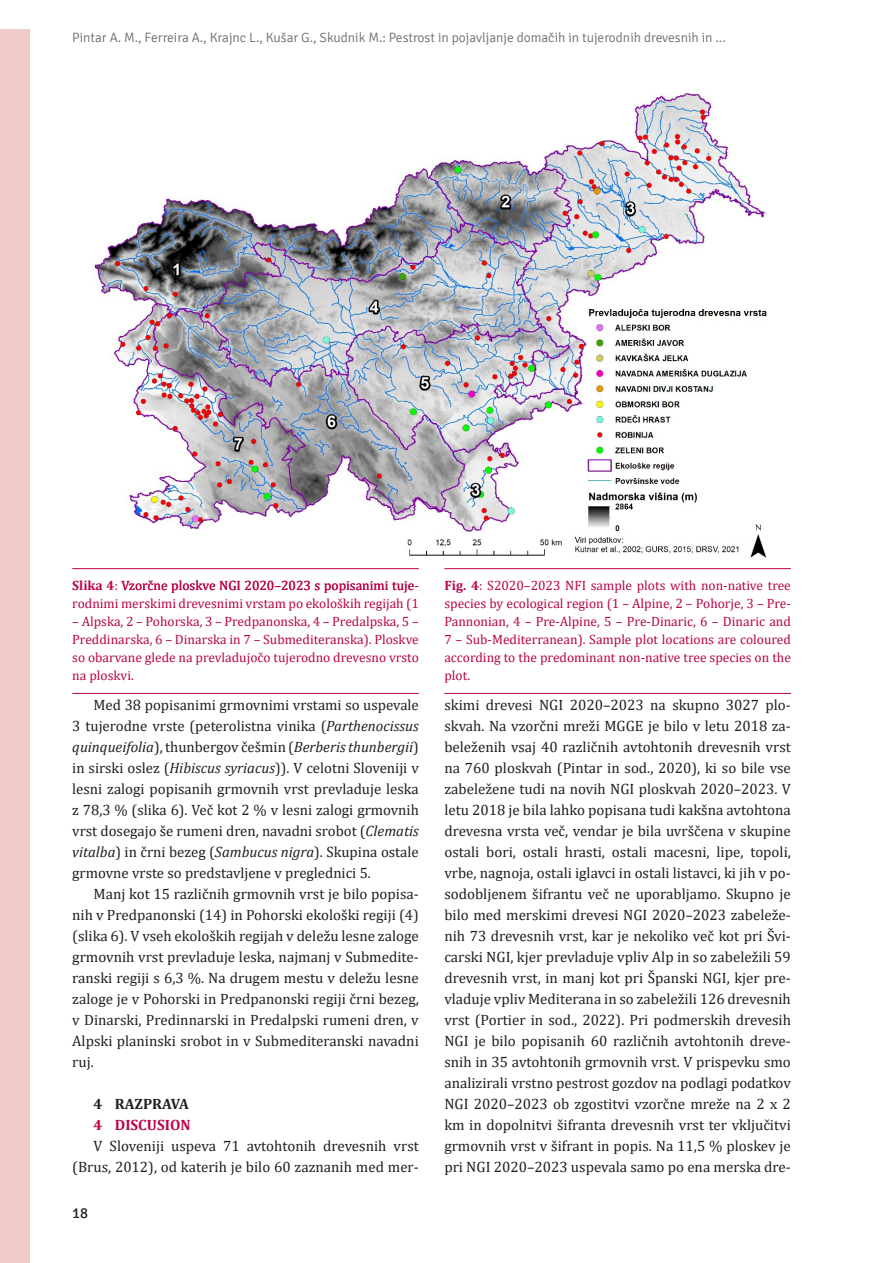
<style>
.page{position:relative;width:893px;height:1263px;background:#fff}
.page>*{position:absolute;margin:0;border:0;box-sizing:border-box;transform-origin:0 0}
._20Tekst{font:15px/21px "Cambria";color:#231f20;text-align:justify}
._10Naslov1_e{font:700 15px "Cambria";color:#ba0549}
._10Naslov1{font:700 15px "Cambria";color:#231f20}
.t1{font:15px "Signika";color:#231f20}
._30Slika{font:13.5px/18px "Cambria";color:#ba0549;text-align:justify}
.t2{font:300 13.5px "Signika";color:#6c6d70}
.s1{font-weight:700}
.s2{font-style:italic}
</style>
<div class="page">
<div style="left:0;top:30px;width:30px;height:1233px;background:#efcbca"></div>
<hr style="left:72px;top:568px;width:347px;height:1px;background:#ba0549">
<hr style="left:72px;top:693px;width:347px;height:1px;background:#ba0549">
<hr style="left:444px;top:568px;width:347px;height:1px;background:#ba0549">
<hr style="left:444px;top:693px;width:347px;height:1px;background:#ba0549">
<img style="left:94px;top:93px;width:673px;height:465px">
<p class="t2" style="left:72px;top:31px;width:655px">Pintar A. M., Ferreira A., Krajnc L., Kušar G., Skudnik M.: Pestrost in pojavljanje domačih in tujerodnih drevesnih in ...</p>
<p class="_30Slika" style="left:72px;top:577px;width:348px"><span class="s1">Slika 4</span>: Vzorčne ploskve NGI 2020–2023 s popisanimi tuje&shy;rodnimi merskimi drevesnimi vrstam po ekoloških regijah (1</p>
<p class="_30Slika" style="left:72px;top:613px;width:348px">– Alpska, 2 – Pohorska, 3 – Predpanonska, 4 – Predalpska, 5 – Preddinarska, 6 – Dinarska in 7 – Submediteranska). Ploskve so obarvane glede na prevladujočo tujerodno drevesno vrsto na ploskvi.</p>
<p class="_20Tekst" style="left:72px;top:694px;width:348px;text-indent:21px">Med 38 popisanimi grmovnimi vrstami so uspevale 3 tujerodne vrste (peterolistna vinika (<span class="s2">Parthenocissus quinqueifolia</span>), thunbergov češmin (<span class="s2">Berberis thunbergii</span>) in sirski oslez (<span class="s2">Hibiscus syriacus</span>)). V celotni Sloveniji v lesni zalogi popisanih grmovnih vrst prevladuje leska z 78,3 % (slika 6). Več kot 2 % v lesni zalogi grmovnih vrst dosegajo še rumeni dren, navadni srobot (<span class="s2">Clematis vitalba</span>) in črni bezeg (<span class="s2">Sambucus nigra</span>). Skupina ostale grmovne vrste so predstavljene v preglednici 5.</p>
<p class="_20Tekst" style="left:72px;top:883px;width:348px;text-indent:21px">Manj kot 15 različnih grmovnih vrst je bilo popisa&shy;nih v Predpanonski (14) in Pohorski ekološki regiji (4) (slika 6). V vseh ekoloških regijah v deležu lesne zaloge grmovnih vrst prevladuje leska, najmanj v Submedite&shy;ranski regiji s 6,3 %. Na drugem mestu v deležu lesne zaloge je v Pohorski in Predpanonski regiji črni bezeg, v Dinarski, Predinnarski in Predalpski rumeni dren, v Alpski planinski srobot in v Submediteranski navadni ruj.</p>
<p class="_10Naslov1" style="left:94px;top:1093px;width:97px">4 RAZPRAVA</p>
<p class="_10Naslov1_e" style="left:94px;top:1114px;width:99px">4 DISCUSION</p>
<p class="_20Tekst" style="left:72px;top:1135px;width:348px;text-align:right">V Sloveniji uspeva 71 avtohtonih drevesnih vrst (Brus, 2012), od katerih je bilo 60 zaznanih med mer-</p>
<p class="t1" style="left:72px;top:1204px;width:17px">18</p>
<p class="_30Slika" style="left:444px;top:577px;width:348px"><span class="s1">Fig. 4</span>: S2020–2023 NFI sample plots with non-native tree species by ecological region (1 – Alpine, 2 – Pohorje, 3 – Pre-Pannonian, 4 – Pre-Alpine, 5 – Pre-Dinaric, 6 – Dinaric and 7 – Sub-Mediterranean). Sample plot locations are coloured according to the predominant non-native tree species on the plot.</p>
<p class="_20Tekst" style="left:444px;top:694px;width:348px">skimi drevesi NGI 2020–2023 na skupno 3027 plo&shy;skvah. Na vzorčni mreži MGGE je bilo v letu 2018 za&shy;beleženih vsaj 40 različnih avtohtonih drevesnih vrst na 760 ploskvah (Pintar in sod., 2020), ki so bile vse zabeležene tudi na novih NGI ploskvah 2020–2023. V letu 2018 je bila lahko popisana tudi kakšna avtohtona drevesna vrsta več, vendar je bila uvrščena v skupine ostali bori, ostali hrasti, ostali macesni, lipe, topoli, vrbe, nagnoja, ostali iglavci in ostali listavci, ki jih v po&shy;sodobljenem šifrantu več ne uporabljamo. Skupno je bilo med merskimi drevesi NGI 2020–2023 zabeleže&shy;nih 73 drevesnih vrst, kar je nekoliko več kot pri Švi&shy;carski NGI, kjer prevladuje vpliv Alp in so zabeležili 59 drevesnih vrst, in manj kot pri Španski NGI, kjer pre&shy;vladuje vpliv Mediterana in so zabeležili 126 drevesnih vrst (Portier in sod., 2022). Pri podmerskih drevesih NGI je bilo popisanih 60 različnih avtohtonih dreve&shy;snih in 35 avtohtonih grmovnih vrst. V prispevku smo analizirali vrstno pestrost gozdov na podlagi podatkov NGI 2020–2023 ob zgostitvi vzorčne mreže na 2 x 2 km in dopolnitvi šifranta drevesnih vrst ter vključitvi grmovnih vrst v šifrant in popis. Na 11,5 % ploskev je pri NGI 2020–2023 uspevala samo po ena merska dre-</p>
</div>
